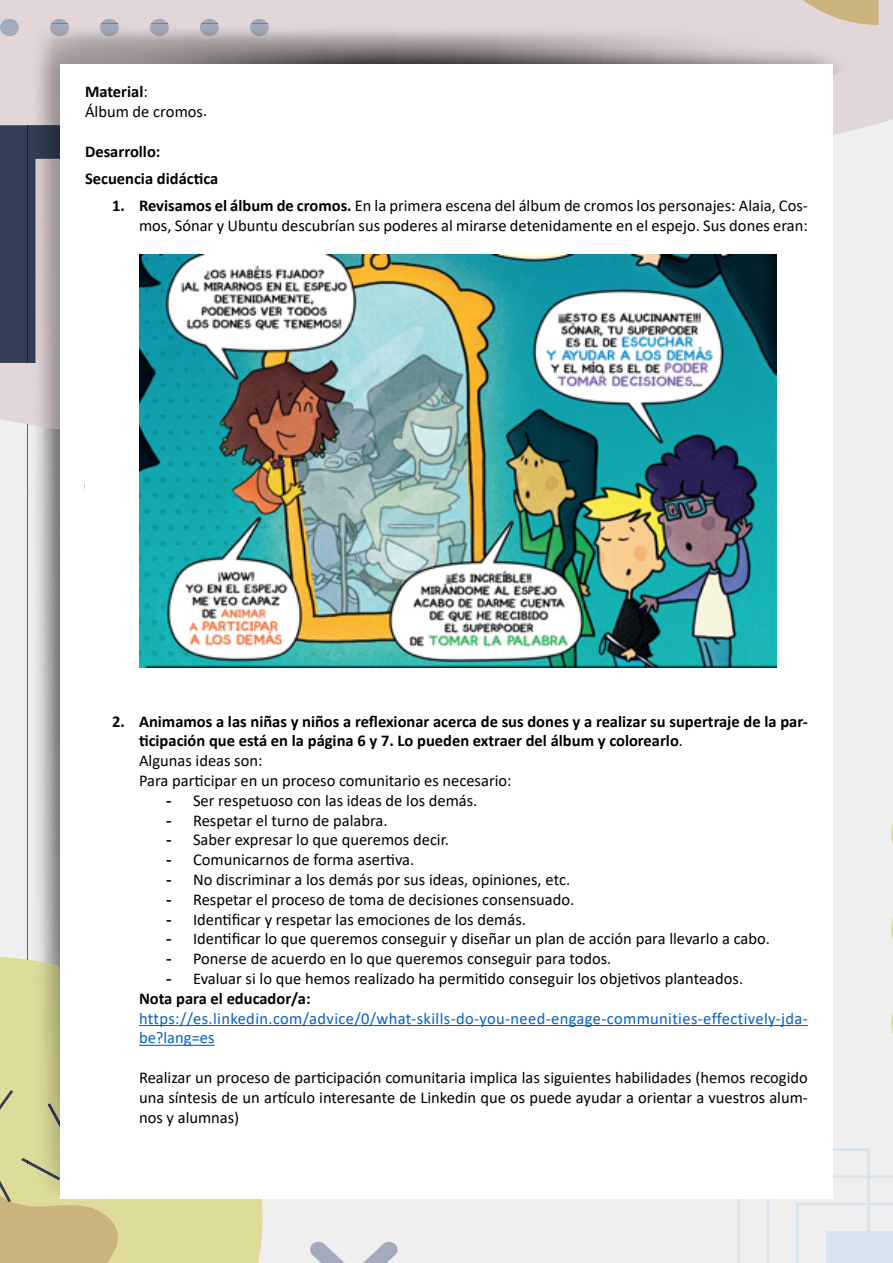
<style>
.page{position:relative;width:893px;height:1263px;background:#f0eff0}
.page>*{position:absolute;margin:0;border:0;box-sizing:border-box;transform-origin:0 0}
.t1{font:16.5px/19.8px "Calibri";color:#000}
.t2{font:700 16.5px/19.8px "Calibri";color:#000}
.t3{font:16.5px/19.8px "Calibri";letter-spacing:.02em;color:#0563c1}
.s1{font-weight:700}
.s2{font-weight:400}
.s3{font-family:"Arial"}
</style>
<div class="page">
<svg style="left:0;top:0;width:893px;height:435px;fill:#e3d6d8"></svg>
<svg style="left:891px;top:823px;width:2px;height:211px"></svg>
<div style="left:250px;top:19px;width:19px;height:17px;background:#a3aabb;border-radius:50%"></div>
<div style="left:200px;top:19px;width:19px;height:17px;background:#a3aabb;border-radius:50%"></div>
<div style="left:150px;top:19px;width:19px;height:17px;background:#a3aabb;border-radius:50%"></div>
<div style="left:100px;top:19px;width:19px;height:17px;background:#a3aabb;border-radius:50%"></div>
<div style="left:50px;top:19px;width:19px;height:17px;background:#a3aabb;border-radius:50%"></div>
<div style="left:0;top:19px;width:19px;height:17px;background:#a3aabb;border-radius:50%"></div>
<div style="left:0;top:956px;width:263px;height:307px;background:#dddc98"></div>
<svg style="left:758px;top:0;width:121px;height:25px;background:#d7c6ae"></svg>
<svg style="left:310px;top:1242px;width:88px;height:21px"></svg>
<svg style="left:737px;top:1148px;width:156px;height:115px"></svg>
<img style="left:28px;top:966px;width:32px;height:124px">
<img style="left:28px;top:23px;width:832px;height:411px">
<img style="left:250px;top:23px;width:19px;height:13px">
<img style="left:200px;top:23px;width:19px;height:13px">
<img style="left:150px;top:23px;width:19px;height:13px">
<img style="left:100px;top:23px;width:19px;height:13px">
<img style="left:50px;top:23px;width:19px;height:13px">
<div style="left:60px;top:64px;width:773px;height:1135px;background:#fff"></div>
<svg style="left:0;top:125px;width:60px;height:238px;background:#606373"></svg>
<svg style="left:0;top:1090px;width:219px;height:173px"></svg>
<div style="left:85px;top:85px;width:723px;height:1093px;background:#fff"></div>
<hr style="left:139px;top:1025px;width:669px;height:1px;background:#0563c1">
<hr style="left:139px;top:1045px;width:76px;height:1px;background:#0563c1">
<img style="left:139px;top:254px;width:638px;height:413px">
<p class="t1" style="left:85px;top:82px;width:124px"><span class="s1">Material</span>:<br>Álbum de cromos.</p>
<p class="t2" style="left:85px;top:137px;width:135px;line-height:27.3px">Desarrollo:<br>Secuencia didáctica</p>
<p class="t1" style="left:112px;top:196px;width:697px;text-align:right"><span class="s1">1. Revisamos el álbum de cromos.</span> En la primera escena del álbum de cromos los personajes: Alaia, Cos&shy;mos, Sónar y Ubuntu descubrían sus poderes al mirarse detenidamente en el espejo. Sus dones eran:</p>
<p class="t2" style="left:139px;top:711px;width:670px;text-indent:-27px">2. Animamos a las niñas y niños a reflexionar acerca de sus dones y a realizar su supertraje de la par&shy;ticipación que está en la página 6 y 7. Lo pueden extraer del álbum y colorearlo<span class="s2">.<br>Algunas ideas son:<br>Para participar en un proceso comunitario es necesario:</span></p>
<p class="t1" style="left:166px;top:790px;width:313px"><span class="s3">-</span> Ser respetuoso con las ideas de los demás.</p>
<p class="t1" style="left:166px;top:810px;width:223px"><span class="s3">-</span> Respetar el turno de palabra.</p>
<p class="t1" style="left:166px;top:830px;width:284px"><span class="s3">-</span> Saber expresar lo que queremos decir.</p>
<p class="t1" style="left:166px;top:849px;width:250px"><span class="s3">-</span> Comunicarnos de forma asertiva.</p>
<p class="t1" style="left:166px;top:869px;width:406px"><span class="s3">-</span> No discriminar a los demás por sus ideas, opiniones, etc.</p>
<p class="t1" style="left:166px;top:889px;width:410px"><span class="s3">-</span> Respetar el proceso de toma de decisiones consensuado.</p>
<p class="t1" style="left:166px;top:909px;width:361px"><span class="s3">-</span> Identificar y respetar las emociones de los demás.</p>
<p class="t1" style="left:166px;top:929px;width:605px"><span class="s3">-</span> Identificar lo que queremos conseguir y diseñar un plan de acción para llevarlo a cabo.</p>
<p class="t1" style="left:166px;top:948px;width:447px"><span class="s3">-</span> Ponerse de acuerdo en lo que queremos conseguir para todos.</p>
<p class="t1" style="left:139px;top:968px;width:606px;text-indent:27px"><span class="s3">-</span> Evaluar si lo que hemos realizado ha permitido conseguir los objetivos planteados.<br><span class="s1">Nota para el educador/a:</span></p>
<p class="t3" style="left:139px;top:1008px;width:670px">https://es.linkedin.com/advice/0/what-skills-do-you-need-engage-communities-effectively-jda&shy;be?lang=es</p>
<p class="t1" style="left:139px;top:1067px;width:670px;text-align:justify">Realizar un proceso de participación comunitaria implica las siguientes habilidades (hemos recogido una síntesis de un artículo interesante de Linkedin que os puede ayudar a orientar a vuestros alum&shy;nos y alumnas)</p>
</div>
